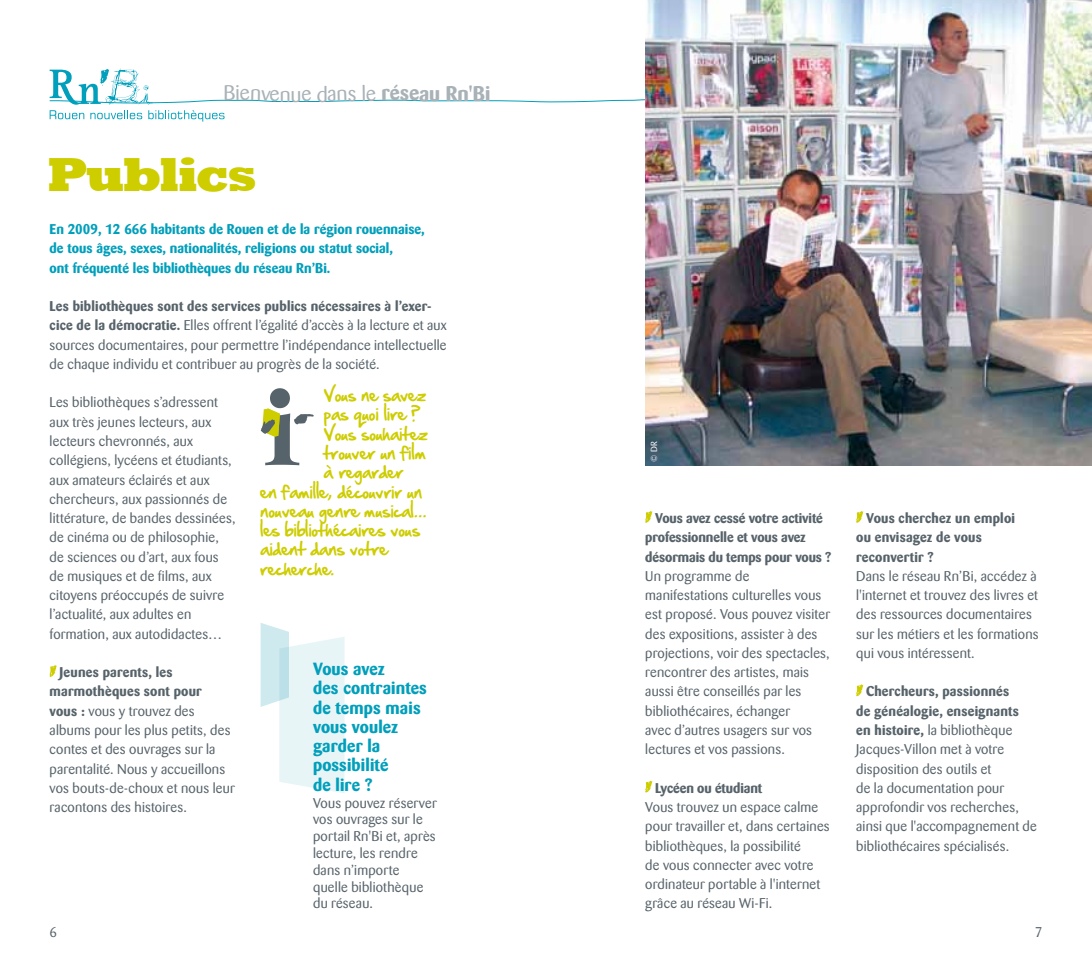
<style>
.page{position:relative;width:1092px;height:968px;background:#fff}
.page>*{position:absolute;margin:0;border:0;box-sizing:border-box;transform-origin:0 0}
.t1{font:800 49px "Rockwell";letter-spacing:-.04em;color:#cdcd00}
.t2{font:21px "Barmeno";letter-spacing:-.005em;color:#a9b2b7}
.t3{font:700 21px "Barmeno";color:#a9b2b7}
.t4{font:700 17.5px/19.2px "Barmeno";letter-spacing:.01em;color:#009fbb}
.t5{font:15.75px "Hand Of Sean";letter-spacing:.02em;color:#cdcd00}
.t6{font:14px/19.2px "Barmeno";letter-spacing:.015em;color:#57636a}
.t7{font:700 14px/19.2px "Barmeno";color:#009fbb}
.t8{font:700 14px/19.2px "Barmeno";letter-spacing:-.005em;color:#57636a}
.t9{font:700 14px/19.2px "Barmeno";letter-spacing:.015em;color:#57636a}
.t10{font:8.75px "Barmeno";color:#fff}
.s1{font-weight:700}
</style>
<div class="page">
<svg style="left:50px;top:665px;width:7px;height:12px"></svg>
<svg style="left:645px;top:511px;width:7px;height:12px"></svg>
<svg style="left:645px;top:780px;width:7px;height:12px"></svg>
<svg style="left:856px;top:511px;width:7px;height:12px"></svg>
<svg style="left:856px;top:684px;width:7px;height:12px"></svg>
<svg style="left:260px;top:623px;width:84px;height:170px"></svg>
<svg style="left:260px;top:388px;width:54px;height:77px"></svg>
<img style="left:645px;top:0;width:446px;height:465px">
<img style="left:49px;top:46px;width:1005px;height:76px">
<h2 class="t2" style="left:223px;top:81px;width:28px">Bie</h2>
<h2 class="t2" style="left:280px;top:82px;width:49px">nue d</h2>
<h2 class="t2" style="left:348px;top:81px;width:10px">s</h2>
<h2 class="t3" style="left:390px;top:80px;width:12px">é</h2>
<h2 class="t3" style="left:429px;top:81px;width:63px">u Rn'Bi</h2>
<h1 class="t1" style="left:47px;top:146px;width:212px">Publics</h1>
<p class="t7" style="left:50px;top:219px;width:376px">En 2009, 12 666 habitants de Rouen et de la région rouennaise, de tous âges, sexes, nationalités, religions ou statut social,<br>ont fréquenté les bibliothèques du réseau Rn’Bi.</p>
<p class="t6" style="left:50px;top:297px;width:398px"><span class="s1">Les bibliothèques sont des services publics nécessaires à l’exer&shy;cice de la démocratie.</span> Elles offrent l’égalité d’accès à la lecture et aux sources documentaires, pour permettre l’indépendance intellectuelle de chaque individu et contribuer au progrès de la société.</p>
<p class="t6" style="left:50px;top:393px;width:187px">Les bibliothèques s’adressent aux très jeunes lecteurs, aux lecteurs chevronnés, aux collégiens, lycéens et étudiants, aux amateurs éclairés et aux chercheurs, aux passionnés de littérature, de bandes dessinées, de cinéma ou de philosophie, de sciences ou d’art, aux fous de musiques et de films, aux citoyens préoccupés de suivre l’actualité, aux adultes en formation, aux autodidactes…</p>
<p class="t6" style="left:50px;top:662px;width:187px;text-indent:10px"><span class="s1">Jeunes parents, les marmothèques sont pour<br>vous :</span> vous y trouvez des albums pour les plus petits, des contes et des ouvrages sur la parentalité. Nous y accueillons vos bouts-de-choux et nous leur racontons des histoires.</p>
<p class="t5" style="left:324px;top:381px;width:104px">Vous ne savez</p>
<p class="t5" style="left:324px;top:400px;width:98px">pas quoi lire ?</p>
<p class="t5" style="left:323px;top:419px;width:106px">Vous souhaitez</p>
<p class="t5" style="left:323px;top:438px;width:104px">trouver un film</p>
<p class="t5" style="left:323px;top:458px;width:81px">à regarder</p>
<p class="t5" style="left:260px;top:477px;width:163px">en famille, découvrir un</p>
<p class="t5" style="left:260px;top:496px;width:168px">nouveau genre musical...</p>
<p class="t5" style="left:260px;top:515px;width:161px">les bibliothécaires vous</p>
<p class="t5" style="left:260px;top:535px;width:128px">aident dans votre</p>
<p class="t5" style="left:260px;top:554px;width:75px">recherche.</p>
<p class="t4" style="left:313px;top:659px;width:115px">Vous avez<br>des contraintes de temps mais vous voulez garder la possibilité<br>de lire ?</p>
<p class="t6" style="left:313px;top:794px;width:125px;line-height:16.8px">Vous pouvez réserver vos ouvrages sur le portail Rn'Bi et, après lecture, les rendre dans n’importe quelle bibliothèque du réseau.</p>
<p class="t10" style="left:649px;top:462px;width:22px;rotate:-90deg">© DR</p>
<p class="t8" style="left:645px;top:508px;width:188px;text-indent:10px">Vous avez cessé votre activité professionnelle et vous avez désormais du temps pour vous ?</p>
<p class="t6" style="left:645px;top:566px;width:186px">Un programme de manifestations culturelles vous est proposé. Vous pouvez visiter des expositions, assister à des projections, voir des spectacles, rencontrer des artistes, mais aussi être conseillés par les bibliothécaires, échanger<br>avec d’autres usagers sur vos lectures et vos passions.</p>
<p class="t8" style="left:655px;top:778px;width:109px">Lycéen ou étudiant</p>
<p class="t6" style="left:645px;top:797px;width:186px">Vous trouvez un espace calme pour travailler et, dans certaines bibliothèques, la possibilité<br>de vous connecter avec votre ordinateur portable à l'internet grâce au réseau Wi-Fi.</p>
<p class="t9" style="left:856px;top:508px;width:160px;text-indent:10px">Vous cherchez un emploi ou envisagez de vous reconvertir ?</p>
<p class="t6" style="left:856px;top:566px;width:184px">Dans le réseau Rn’Bi, accédez à l'internet et trouvez des livres et des ressources documentaires sur les métiers et les formations qui vous intéressent.</p>
<p class="t6" style="left:856px;top:682px;width:182px;text-indent:10px"><span class="s1">Chercheurs, passionnés<br>de généalogie, enseignants en histoire,</span> la bibliothèque<br>Jacques-Villon met à votre disposition des outils et<br>de la documentation pour approfondir vos recherches, ainsi que l'accompagnement de bibliothécaires spécialisés.</p>
<p class="t6" style="left:50px;top:922px;width:9px">6</p>
<p class="t6" style="left:1034px;top:922px;width:9px">7</p>
</div>
